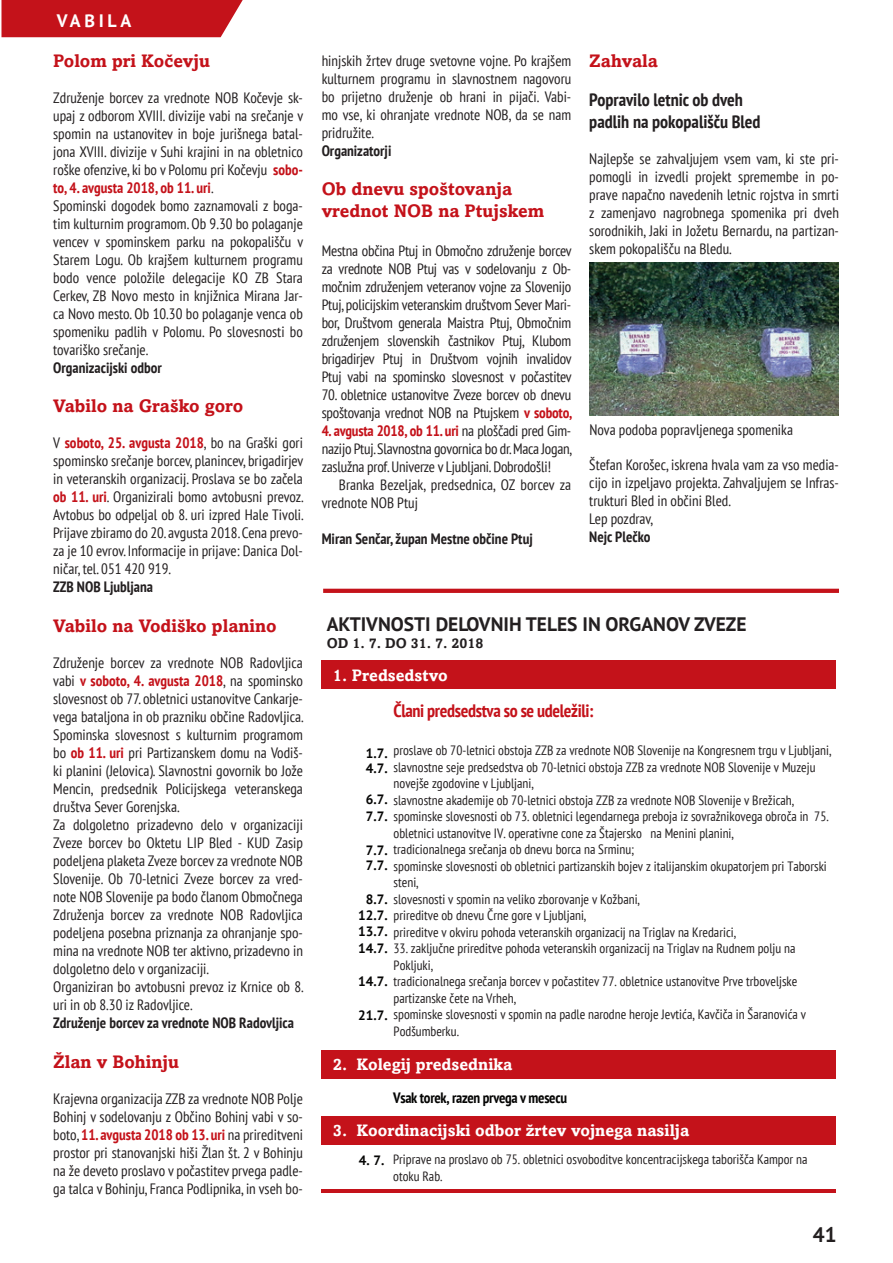
<style>
.page{position:relative;width:893px;height:1263px;background:#fff}
.page>*{position:absolute;margin:0;border:0;box-sizing:border-box;transform-origin:0 0}
.t1{font:700 21px "PT Sans";color:#231f20}
.t2{font:700 19.5px "PT Sans";color:#231f20}
.sporocila_body{font:700 18px "xpro";color:#c4121a}
.sporocila_body-2{font:700 condensed 18px "PT Sans";color:#231f20}
.t3{font:700 condensed 18px "PT Sans";letter-spacing:-.02em;color:#c4121a}
.t4{font:700 18px "PT Sans";letter-spacing:.2em;color:#fff}
.t5{font:700 16.5px "xpro";color:#fff}
.sporocila_body-3{font:condensed 15px/18px "PT Sans";color:#231f20;text-align:justify}
.sporocila_body-4{font:700 condensed 15px "PT Sans";color:#231f20}
.podpis_foto{font:condensed 15px "PT Sans";color:#231f20}
.t6{font:700 condensed 15px "PT Sans";letter-spacing:-.02em;color:#050504}
.t7{font:700 14.1px "xpro";color:#231f20}
.t8{font:condensed 13.5px/16.5px "PT Sans";color:#231f20}
.t9{font:700 13.5px/15.8px "PT Sans";color:#050504}
.s1{font-weight:700;color:#c4121a}
.s2{font-weight:700;font-stretch:normal;color:#050504}
</style>
<div class="page">
<div style="left:1px;top:0;width:242px;height:37px;background:#c4121a"></div>
<div style="left:322px;top:660px;width:514px;height:29px;background:#c4121a"></div>
<div style="left:322px;top:1050px;width:514px;height:28px;background:#c4121a"></div>
<div style="left:322px;top:1117px;width:514px;height:28px;background:#c4121a"></div>
<hr style="left:322px;top:1189px;width:514px;height:4px;background:#c4121a">
<svg style="left:323px;top:589px;width:516px;height:4px;background:#c4151d"></svg>
<img style="left:589px;top:262px;width:249px;height:154px">
<p class="t4" style="left:57px;top:8px;width:76px">VABILA</p>
<p class="sporocila_body" style="left:53px;top:50px;width:158px">Polom pri Kočevju</p>
<p class="sporocila_body-3" style="left:53px;top:88px;width:252px">Združenje borcev za vrednote NOB Kočevje sk&shy;upaj z odborom XVIII. divizije vabi na srečanje v spomin na ustanovitev in boje jurišnega batal&shy;jona XVIII. divizije v Suhi krajini in na obletnico roške ofenzive, ki bo v Polomu pri Kočevju <span class="s1">sobo&shy;to, 4. avgusta 2018, ob 11. uri</span>.</p>
<p class="sporocila_body-3" style="left:53px;top:196px;width:252px">Spominski dogodek bomo zaznamovali z boga&shy;tim kulturnim programom. Ob 9.30 bo polaganje vencev v spominskem parku na pokopališču v Starem Logu. Ob krajšem kulturnem programu bodo vence položile delegacije KO ZB Stara Cerkev, ZB Novo mesto in knjižnica Mirana Jar&shy;ca Novo mesto. Ob 10.30 bo polaganje venca ob spomeniku padlih v Polomu. Po slovesnosti bo tovariško srečanje.</p>
<p class="sporocila_body-4" style="left:53px;top:358px;width:110px">Organizacijski odbor</p>
<p class="sporocila_body" style="left:53px;top:395px;width:192px">Vabilo na Graško goro</p>
<p class="sporocila_body-3" style="left:53px;top:434px;width:252px">V <span class="s1">soboto, 25. avgusta 2018</span>, bo na Graški gori spominsko srečanje borcev, planincev, brigadirjev in veteranskih organizacij. Proslava se bo začela <span class="s1">ob 11. uri</span>. Organizirali bomo avtobusni prevoz.<br>Avtobus bo odpeljal ob 8. uri izpred Hale Tivoli.<br>Prijave zbiramo do 20. avgusta 2018. Cena prevo&shy;za je 10 evrov. Informacije in prijave: Danica Dol&shy;ničar, tel. 051 420 919.</p>
<p class="sporocila_body-4" style="left:53px;top:577px;width:101px">ZZB NOB Ljubljana</p>
<p class="sporocila_body" style="left:53px;top:615px;width:225px">Vabilo na Vodiško planino</p>
<p class="sporocila_body-3" style="left:53px;top:653px;width:252px">Združenje borcev za vrednote NOB Radovljica vabi <span class="s1">v soboto, 4. avgusta 2018</span>, na spominsko slovesnost ob 77. obletnici ustanovitve Cankarje&shy;vega bataljona in ob prazniku občine Radovljica.<br>Spominska slovesnost s kulturnim programom bo <span class="s1">ob 11. uri</span> pri Partizanskem domu na Vodiš&shy;ki planini (Jelovica). Slavnostni govornik bo Jože Mencin, predsednik Policijskega veteranskega društva Sever Gorenjska.</p>
<p class="sporocila_body-3" style="left:53px;top:815px;width:251px">Za dolgoletno prizadevno delo v organizaciji Zveze borcev bo Oktetu LIP Bled - KUD Zasip podeljena plaketa Zveze borcev za vrednote NOB Slovenije. Ob 70-letnici Zveze borcev za vred&shy;note NOB Slovenije pa bodo članom Območnega Združenja borcev za vrednote NOB Radovljica podeljena posebna priznanja za ohranjanje spo&shy;mina na vrednote NOB ter aktivno, prizadevno in dolgoletno delo v organizaciji.</p>
<p class="sporocila_body-3" style="left:53px;top:977px;width:252px">Organiziran bo avtobusni prevoz iz Krnice ob 8. uri in ob 8.30 iz Radovljice.</p>
<p class="sporocila_body-4" style="left:53px;top:1013px;width:242px">Združenje borcev za vrednote NOB Radovljica</p>
<p class="sporocila_body" style="left:53px;top:1050px;width:127px">Žlan v Bohinju</p>
<p class="sporocila_body-3" style="left:53px;top:1089px;width:251px">Krajevna organizacija ZZB za vrednote NOB Polje Bohinj v sodelovanju z Občino Bohinj vabi v so&shy;boto, <span class="s1">11. avgusta 2018 ob 13. uri</span> na prireditveni prostor pri stanovanjski hiši Žlan št. 2 v Bohinju na že deveto proslavo v počastitev prvega padle&shy;ga talca v Bohinju, Franca Podlipnika, in vseh bo-</p>
<p class="sporocila_body-3" style="left:322px;top:51px;width:251px">hinjskih žrtev druge svetovne vojne. Po krajšem kulturnem programu in slavnostnem nagovoru bo prijetno druženje ob hrani in pijači. Vabi&shy;mo vse, ki ohranjate vrednote NOB, da se nam pridružite.</p>
<p class="sporocila_body-4" style="left:322px;top:140px;width:71px">Organizatorji</p>
<p class="sporocila_body" style="left:322px;top:178px;width:192px">Ob dnevu spoštovanja</p>
<p class="sporocila_body" style="left:322px;top:200px;width:224px">vrednot NOB na Ptujskem</p>
<p class="sporocila_body-3" style="left:322px;top:242px;width:252px">Mestna občina Ptuj in Območno združenje borcev za vrednote NOB Ptuj vas v sodelovanju z Ob&shy;močnim združenjem veteranov vojne za Slovenijo Ptuj, policijskim veteranskim društvom Sever Mari&shy;bor, Društvom generala Maistra Ptuj, Območnim združenjem slovenskih častnikov Ptuj, Klubom brigadirjev Ptuj in Društvom vojnih invalidov Ptuj vabi na spominsko slovesnost v počastitev</p>
<p class="sporocila_body-3" style="left:322px;top:386px;width:252px">70. obletnice ustanovitve Zveze borcev ob dnevu spoštovanja vrednot NOB na Ptujskem <span class="s1">v soboto,</span></p>
<p class="sporocila_body-3" style="left:322px;top:422px;width:252px"><span class="s1">4. avgusta 2018, ob 11. uri</span> na ploščadi pred Gim&shy;nazijo Ptuj. Slavnostna govornica bo dr. Maca Jogan, zaslužna prof. Univerze v Ljubljani. Dobrodošli!</p>
<p class="sporocila_body-3" style="left:322px;top:476px;width:251px;text-indent:17px">Branka Bezeljak, predsednica, OZ borcev za vrednote NOB Ptuj</p>
<p class="sporocila_body-4" style="left:322px;top:529px;width:213px">Miran Senčar, župan Mestne občine Ptuj</p>
<p class="sporocila_body" style="left:589px;top:50px;width:70px">Zahvala</p>
<p class="sporocila_body-2" style="left:589px;top:88px;width:155px">Popravilo letnic ob dveh</p>
<p class="sporocila_body-2" style="left:589px;top:110px;width:173px">padlih na pokopališču Bled</p>
<p class="sporocila_body-3" style="left:589px;top:149px;width:251px">Najlepše se zahvaljujem vsem vam, ki ste pri&shy;pomogli in izvedli projekt spremembe in po&shy;prave napačno navedenih letnic rojstva in smrti z zamenjavo nagrobnega spomenika pri dveh sorodnikih, Jaki in Jožetu Bernardu, na partizan&shy;skem pokopališču na Bledu.</p>
<p class="podpis_foto" style="left:589px;top:420px;width:205px">Nova podoba popravljenega spomenika</p>
<p class="sporocila_body-3" style="left:589px;top:455px;width:251px">Štefan Korošec, iskrena hvala vam za vso media&shy;cijo in izpeljavo projekta. Zahvaljujem se Infras&shy;trukturi Bled in občini Bled.</p>
<p class="sporocila_body-3" style="left:589px;top:509px;width:66px">Lep pozdrav,</p>
<p class="sporocila_body-4" style="left:589px;top:527px;width:63px">Nejc Plečko</p>
<p class="t2" style="left:327px;top:611px;width:421px">AKTIVNOSTI DELOVNIH TELES IN ORGANOV ZVEZE</p>
<p class="t7" style="left:327px;top:634px;width:158px">OD 1. 7. DO 31. 7. 2018</p>
<p class="t5" style="left:333px;top:665px;width:116px">1. Predsedstvo</p>
<p class="t3" style="left:394px;top:699px;width:202px">Člani predsedstva so se udeležili:</p>
<p class="t8" style="left:394px;top:742px;width:439px">proslave ob 70-letnici obstoja ZZB za vrednote NOB Slovenije na Kongresnem trgu v Ljubljani, slavnostne seje predsedstva ob 70-letnici obstoja ZZB za vrednote NOB Slovenije v Muzeju novejše zgodovine v Ljubljani,</p>
<p class="t8" style="left:394px;top:824px;width:342px">obletnici ustanovitve IV. operativne cone za Štajersko na Menini planini,</p>
<p class="t8" style="left:394px;top:874px;width:27px">steni,</p>
<p class="t9" style="left:366px;top:745px;width:23px">1.7.<br>4.7.</p>
<p class="t8" style="left:366px;top:791px;width:464px"><span class="s2">6.7.</span> slavnostne akademije ob 70-letnici obstoja ZZB za vrednote NOB Slovenije v Brežicah,<br><span class="s2">7.7.</span> spominske slovesnosti ob 73. obletnici legendarnega preboja iz sovražnikovega obroča in 75.</p>
<p class="t8" style="left:366px;top:841px;width:463px"><span class="s2">7.7.</span> tradicionalnega srečanja ob dnevu borca na Srminu;<br><span class="s2">7.7.</span> spominske slovesnosti ob obletnici partizanskih bojev z italijanskim okupatorjem pri Taborski</p>
<p class="t8" style="left:358px;top:890px;width:439px;text-indent:8px"><span class="s2">8.7.</span> slovesnosti v spomin na veliko zborovanje v Kožbani,<br><span class="s2">12.7.</span> prireditve ob dnevu Črne gore v Ljubljani,<br><span class="s2">13.7.</span> prireditve v okviru pohoda veteranskih organizacij na Triglav na Kredarici,<br><span class="s2">14.7.</span> 33. zaključne prireditve pohoda veteranskih organizacij na Triglav na Rudnem polju na</p>
<p class="t8" style="left:358px;top:973px;width:441px"><span class="s2">14.7.</span> tradicionalnega srečanja borcev v počastitev 77. obletnice ustanovitve Prve trboveljske</p>
<p class="t8" style="left:358px;top:1006px;width:449px"><span class="s2">21.7.</span> spominske slovesnosti v spomin na padle narodne heroje Jevtića, Kavčiča in Šaranovića v</p>
<p class="t8" style="left:394px;top:956px;width:41px">Pokljuki,</p>
<p class="t8" style="left:394px;top:989px;width:124px">partizanske čete na Vrheh,</p>
<p class="t8" style="left:394px;top:1022px;width:67px">Podšumberku.</p>
<p class="t5" style="left:333px;top:1054px;width:181px">2. Kolegij predsednika</p>
<p class="t6" style="left:393px;top:1087px;width:175px">Vsak torek, razen prvega v mesecu</p>
<p class="t5" style="left:333px;top:1120px;width:358px">3. Koordinacijski odbor žrtev vojnega nasilja</p>
<p class="t9" style="left:359px;top:1152px;width:27px">4. 7.</p>
<p class="t8" style="left:393px;top:1151px;width:416px">Priprave na proslavo ob 75. obletnici osvoboditve koncentracijskega taborišča Kampor na otoku Rab.</p>
<h1 class="t1" style="left:813px;top:1220px;width:25px">41</h1>
</div>
